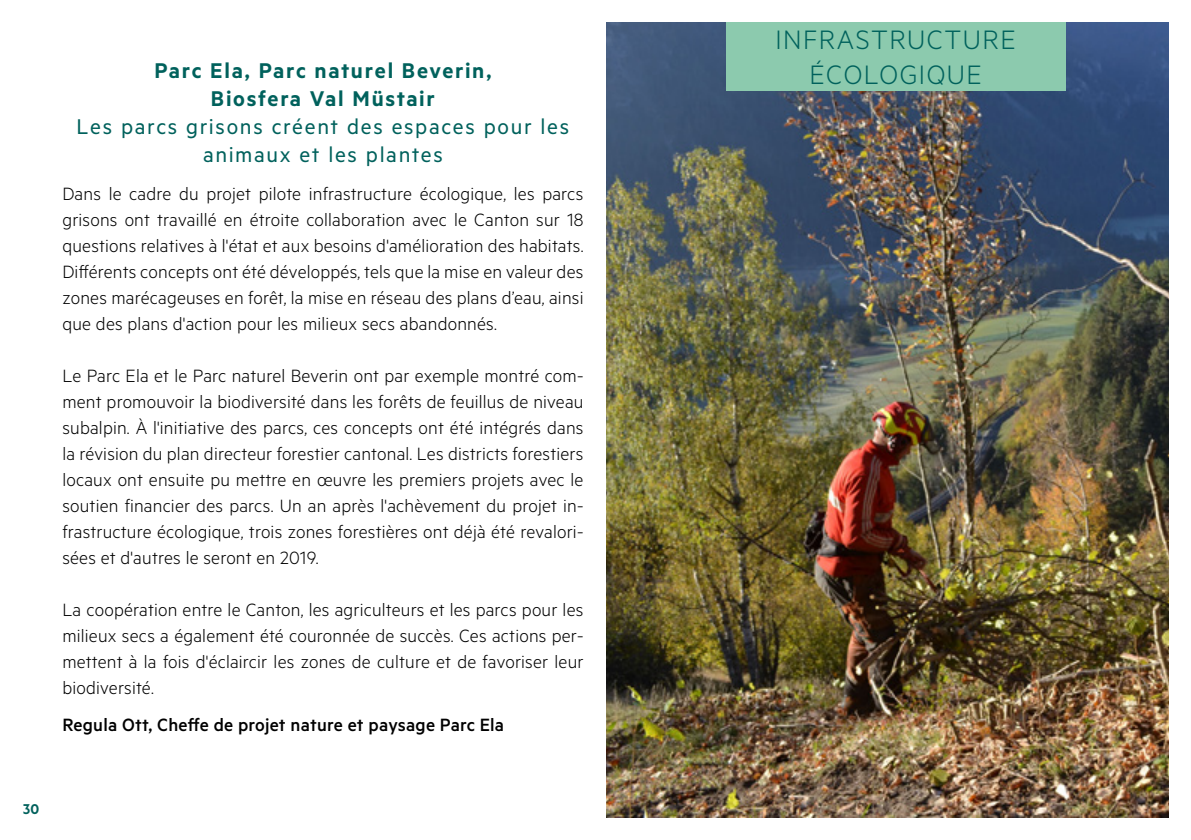
<style>
.page{position:relative;width:1191px;height:840px;background:#fff}
.page>*{position:absolute;margin:0;border:0;box-sizing:border-box;transform-origin:0 0}
.t1{font:300 30px/34px "Metric";letter-spacing:.05em;color:#00615c;text-align:center}
.t2{font:24px/28px "Metric";letter-spacing:.07em;color:#00615c;text-align:center}
.t3{font:600 24px/28px "Metric";letter-spacing:.07em;color:#00615c;text-align:center}
.t4{font:300 20px/26px "Metric";letter-spacing:.01em;color:#000;text-align:justify}
.t5{font:500 20px "Metric";letter-spacing:.01em;color:#000}
.t6{font:600 16px "Metric";color:#00615c}
</style>
<div class="page">
<img style="left:607px;top:23px;width:561px;height:793px">
<div style="left:726px;top:23px;width:339px;height:68px;background:#8ccaae"></div>
<p class="t3" style="left:154px;top:56px;width:338px">Parc Ela, Parc naturel Beverin,<br>Biosfera Val Müstair</p>
<p class="t2" style="left:77px;top:112px;width:494px">Les parcs grisons créent des espaces pour les animaux et les plantes</p>
<p class="t4" style="left:62px;top:179px;width:522px">Dans le cadre du projet pilote infrastructure écologique, les parcs grisons ont travaillé en étroite collaboration avec le Canton sur 18 questions relatives à l'état et aux besoins d'amélioration des habitats.<br>Différents concepts ont été développés, tels que la mise en valeur des zones marécageuses en forêt, la mise en réseau des plans d’eau, ainsi que des plans d'action pour les milieux secs abandonnés.</p>
<p class="t4" style="left:62px;top:361px;width:523px">Le Parc Ela et le Parc naturel Beverin ont par exemple montré com&shy;ment promouvoir la biodiversité dans les forêts de feuillus de niveau subalpin. À l'initiative des parcs, ces concepts ont été intégrés dans la révision du plan directeur forestier cantonal. Les districts forestiers locaux ont ensuite pu mettre en œuvre les premiers projets avec le soutien financier des parcs. Un an après l'achèvement du projet in&shy;frastructure écologique, trois zones forestières ont déjà été revalori&shy;sées et d'autres le seront en 2019.</p>
<p class="t4" style="left:62px;top:595px;width:522px">La coopération entre le Canton, les agriculteurs et les parcs pour les milieux secs a également été couronnée de succès. Ces actions per&shy;mettent à la fois d'éclaircir les zones de culture et de favoriser leur biodiversité.</p>
<p class="t5" style="left:62px;top:713px;width:443px">Regula Ott, Cheffe de projet nature et paysage Parc Ela</p>
<p class="t6" style="left:23px;top:799px;width:18px">30</p>
<h1 class="t1" style="left:775px;top:22px;width:242px">INFRASTRUCTURE<br>ÉCOLOGIQUE</h1>
</div>
